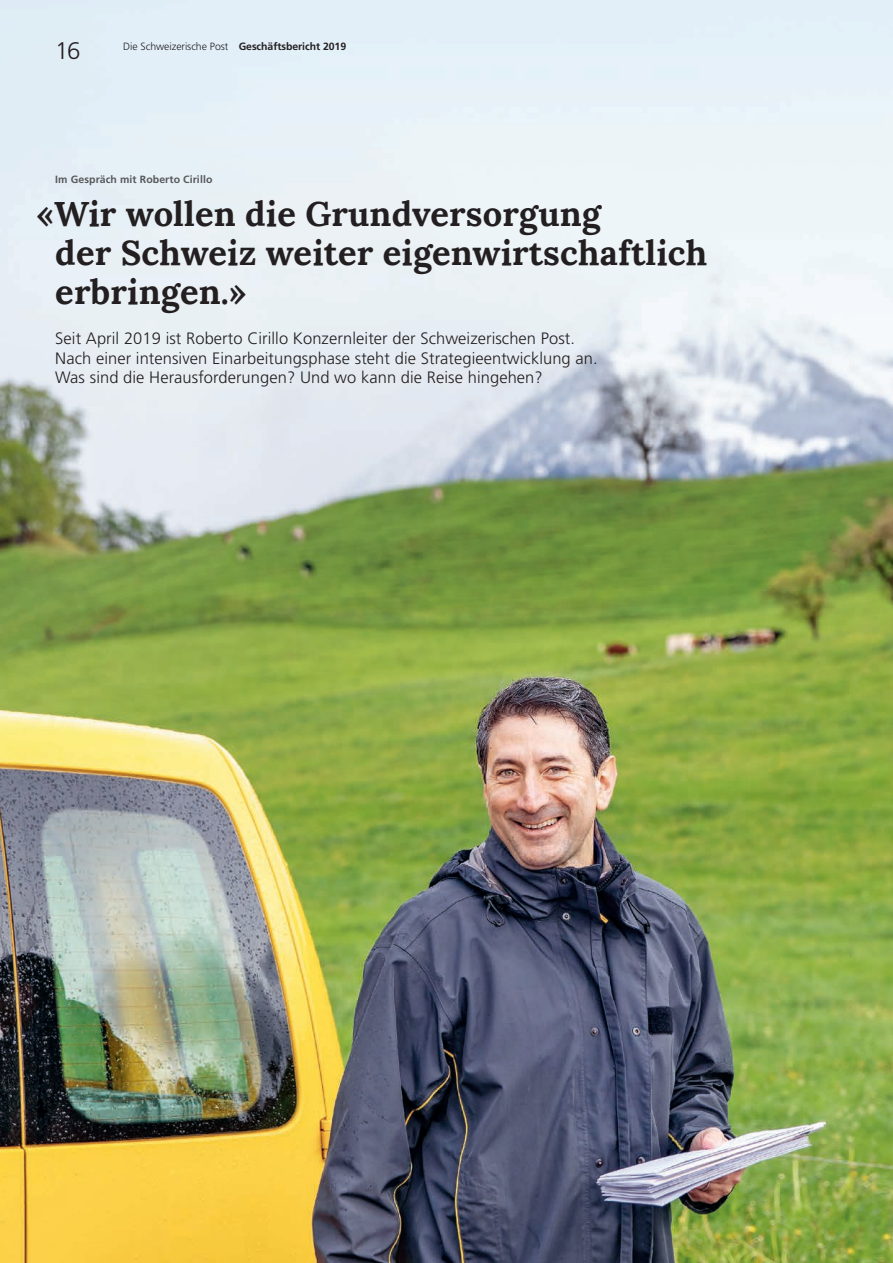
<style>
.page{position:relative;width:893px;height:1263px;background:#fff}
.page>*{position:absolute;margin:0;border:0;box-sizing:border-box;transform-origin:0 0}
.t1{font:700 34.5px/39px "Lora";letter-spacing:.005em;color:#231f20}
.t2{font:300 24px "Frutiger LT Std";color:#231f20}
.t3{font:300 16.5px/19.5px "Frutiger LT Std";letter-spacing:.005em;color:#231f20}
.t4{font:300 10.5px "Frutiger LT Std";letter-spacing:-.005em;color:#231f20}
.t5{font:700 10.5px "Frutiger LT Std";letter-spacing:.01em;color:#57585a}
.s1{font-weight:700}
</style>
<div class="page">
<img style="left:0;top:0;width:893px;height:1263px">
<h2 class="t2" style="left:55px;top:37px;width:27px">16</h2>
<p class="t4" style="left:123px;top:41px;width:224px">Die Schweizerische Post <span class="s1">Geschäftsbericht 2019</span></p>
<h1 class="t5" style="left:55px;top:174px;width:159px">Im Gespräch mit Roberto Cirillo</h1>
<h1 class="t1" style="left:55px;top:190px;width:653px;text-indent:-18px">«Wir wollen die Grundversorgung<br>der Schweiz weiter eigenwirt schaftlich erbringen.»</h1>
<p class="t3" style="left:55px;top:329px;width:544px">Seit April 2019 ist Roberto Cirillo Konzernleiter der Schweizerischen Post.<br>Nach einer intensiven Einarbeitungsphase steht die Strategieentwicklung an.<br>Was sind die Heraus forderungen? Und wo kann die Reise hingehen?</p>
</div>
